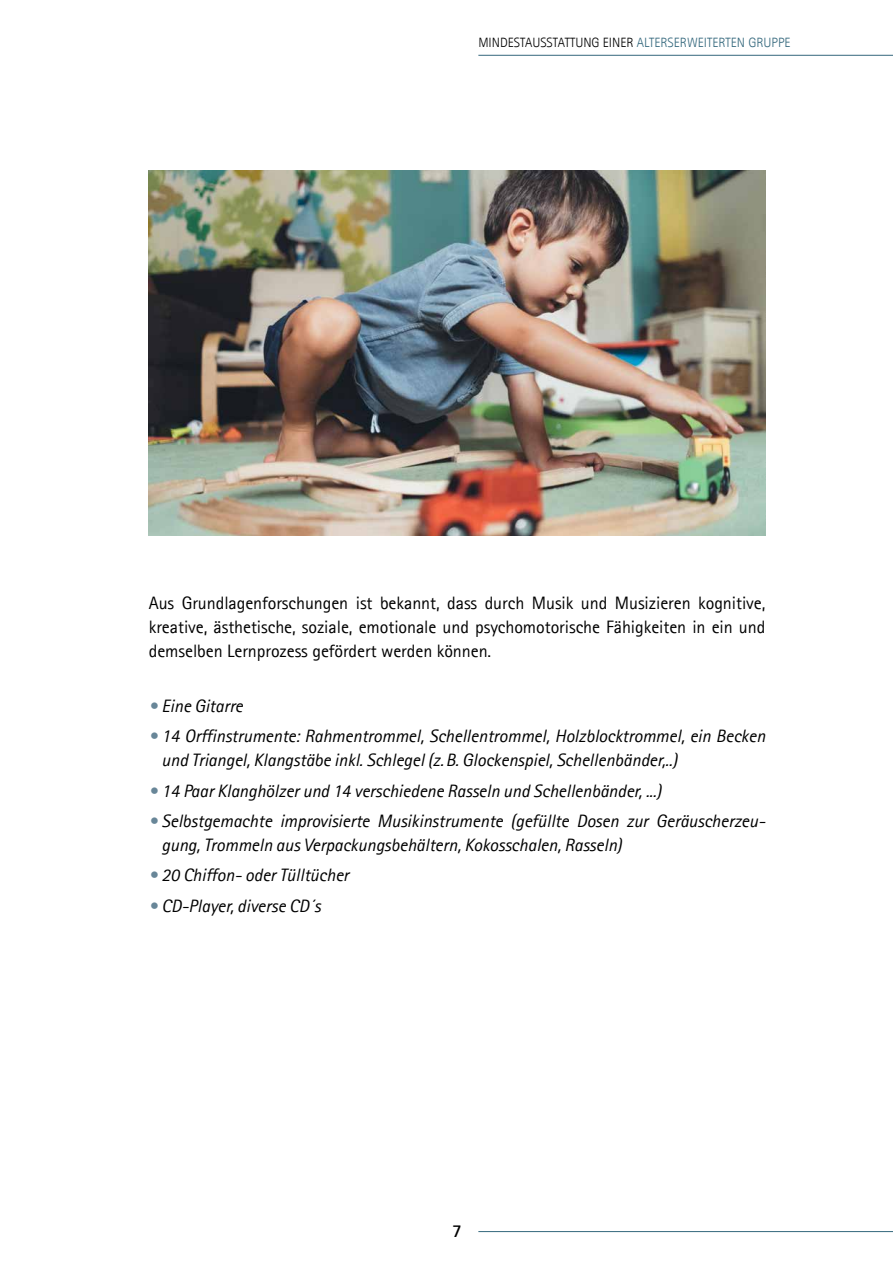
<style>
.page{position:relative;width:893px;height:1263px;background:#fff}
.page>*{position:absolute;margin:0;border:0;box-sizing:border-box;transform-origin:0 0}
._02_Alterserweiterte{font:italic 18px/24px "Agfa Rotis Sans Serif";letter-spacing:-.005em;color:#000}
._00_Grundschirft{font:18px/24px "Agfa Rotis Sans Serif";letter-spacing:-.005em;color:#000;text-align:justify}
.t1{font:700 18px "Agfa Rotis Sans Serif";color:#000}
.t2{font:300 13.5px "Agfa Rotis Sans Serif";color:#000}
.s1{color:#33677c}
.s2{color:#688698}
</style>
<div class="page">
<hr style="left:478px;top:1231px;width:415px;height:1px;background:#33677c">
<hr style="left:478px;top:55px;width:415px;height:1px;background:#33677c">
<img style="left:149px;top:170px;width:616px;height:366px">
<p class="t2" style="left:478px;top:35px;width:314px">MINDESTAUSSTATTUNG EINER <span class="s1">ALTERSERWEITERTEN GRUPPE</span></p>
<p class="_00_Grundschirft" style="left:149px;top:591px;width:618px">Aus Grundlagenforschungen ist bekannt, dass durch Musik und Musizieren kognitive, kreative, ästhetische, soziale, emotionale und psychomotorische Fähigkeiten in ein und demselben Lernprozess gefördert werden können.</p>
<p class="_02_Alterserweiterte" style="left:149px;top:694px;width:96px"><span class="s2">•</span> Eine Gitarre</p>
<p class="_02_Alterserweiterte" style="left:162px;top:724px;width:605px;text-indent:-13px"><span class="s2">•</span> 14 Orffinstrumente: Rahmentrommel, Schellentrommel, Holzblocktrommel, ein Becken und Triangel, Klangstäbe inkl. Schlegel (z.B. Glockenspiel, Schellenbänder,..)</p>
<p class="_02_Alterserweiterte" style="left:149px;top:779px;width:514px"><span class="s2">•</span> 14 Paar Klanghölzer und 14 verschiedene Rasseln und Schellenbänder, ...)</p>
<p class="_02_Alterserweiterte" style="left:162px;top:809px;width:605px;text-indent:-13px"><span class="s2">•</span> Selbstgemachte improvisierte Musikinstrumente (gefüllte Dosen zur Geräuscherzeu&shy;gung, Trommeln aus Verpackungsbehältern, Kokosschalen, Rasseln)</p>
<p class="_02_Alterserweiterte" style="left:149px;top:863px;width:202px"><span class="s2">•</span> 20 Chiffon- oder Tülltücher</p>
<p class="_02_Alterserweiterte" style="left:149px;top:894px;width:173px"><span class="s2">•</span> CD-Player, diverse CD´s</p>
<p class="t1" style="left:452px;top:1219px;width:11px">7</p>
</div>
